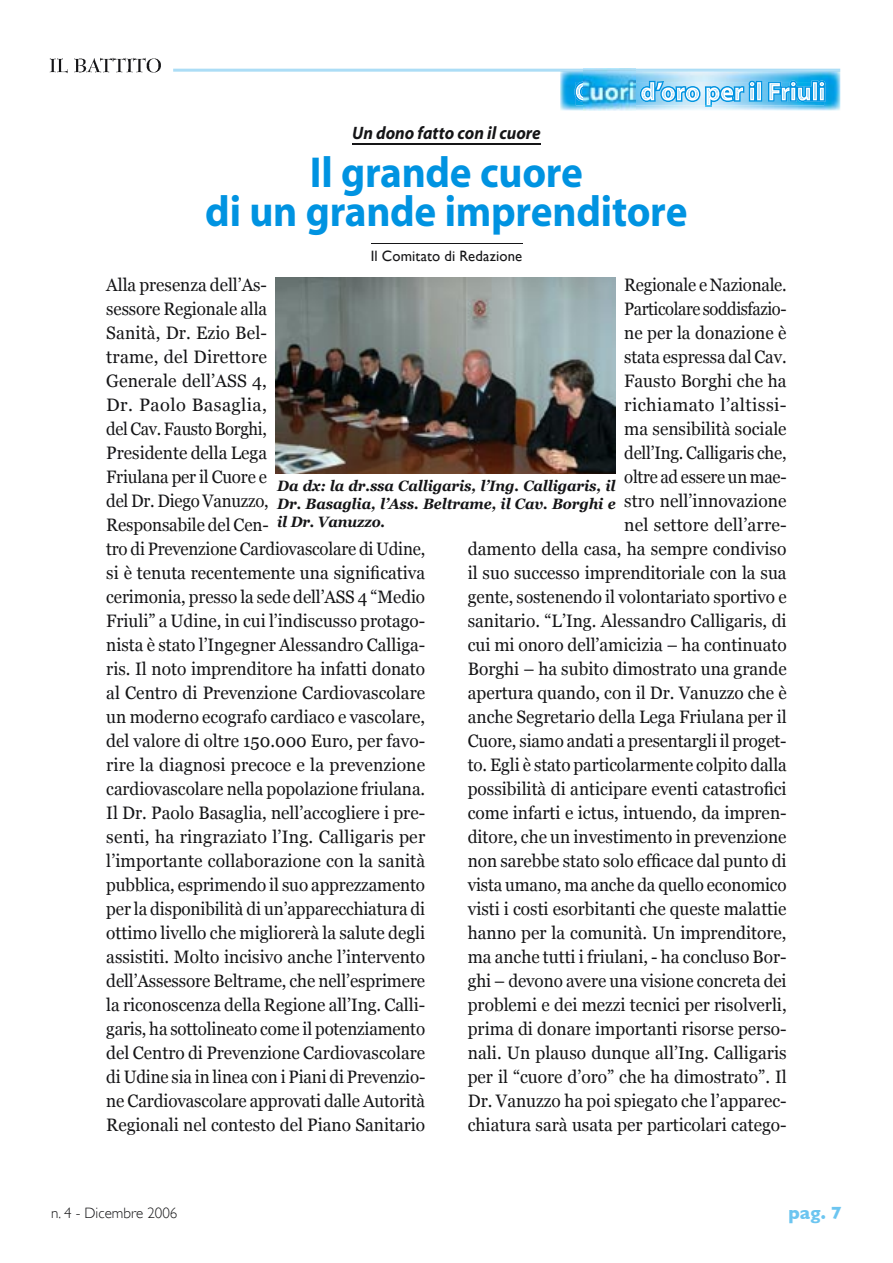
<style>
.page{position:relative;width:893px;height:1263px;background:#fff}
.page>*{position:absolute;margin:0;border:0;box-sizing:border-box;transform-origin:0 0}
.t1{font:700 43.5px/39px "Myriad";letter-spacing:-.005em;color:#0093e1;text-align:center;scale:.95 1}
.t2{font:18px/24px "Georgia";color:#151517;scale:.96 1}
.t3{font:18px/24px "Georgia";color:#151517;text-align:right;scale:.93 1}
.t4{font:italic 700 18px "Myriad";color:#151517;scale:.95 1}
.t5{font:700 18px "Gill Sans";color:#6cc5f0}
.t6{font:italic 700 15px/18px "Georgia";letter-spacing:-.005em;color:#151517;text-align:justify;scale:.96 1}
.t7{font:15px "Gill Sans";letter-spacing:.01em;color:#151517}
.t8{font:300 15px "Gill Sans";color:#151517}
</style>
<div class="page">
<img style="left:49px;top:57px;width:112px;height:17px">
<svg style="left:173px;top:69px;width:667px;height:3px;background:#b3dff6"></svg>
<img style="left:560px;top:71px;width:280px;height:40px">
<img style="left:574px;top:81px;width:251px;height:26px">
<img style="left:635px;top:82px;width:184px;height:23px">
<img style="left:768px;top:82px;width:56px;height:20px">
<hr style="left:352px;top:144px;width:189px;height:1px;background:#151517">
<hr style="left:371px;top:243px;width:151px;height:1px;background:#151517">
<img style="left:276px;top:278px;width:340px;height:196px">
<img style="left:584px;top:69px;width:51px;height:42px">
<p class="t4" style="left:352px;top:124px;width:200px">Un dono fatto con il cuore</p>
<h1 class="t1" style="left:205px;top:154px;width:509px">Il grande cuore<br>di un grande imprenditore</h1>
<p class="t7" style="left:371px;top:247px;width:153px">Il Comitato di Redazione</p>
<p class="t2" style="left:106px;top:273px;width:334px">Alla presenza dell’As-<br>sessore Regionale alla<br>Sanità, Dr. Ezio Bel-<br>trame, del Direttore<br>Generale dell’ASS 4,<br>Dr. Paolo Basaglia,<br>del Cav. Fausto Borghi,<br>Presidente della Lega<br>Friulana per il Cuore e<br>del Dr. Diego Vanuzzo,<br>Responsabile del Cen-<br>tro di Prevenzione Cardiovascolare di Udine, si è tenuta recentemente una significativa cerimonia, presso la sede dell’ASS 4 “Medio Friuli” a Udine, in cui l’indiscusso protago&shy;nista è stato l’Ingegner Alessandro Calliga&shy;ris. Il noto imprenditore ha infatti donato al Centro di Prevenzione Cardiovascolare un moderno ecografo cardiaco e vascolare, del valore di oltre 150.000 Euro, per favo&shy;rire la diagnosi precoce e la prevenzione cardiovascolare nella popolazione friulana.<br>Il Dr. Paolo Basaglia, nell’accogliere i pre&shy;senti, ha ringraziato l’Ing. Calligaris per l’importante collaborazione con la sanità pubblica, esprimendo il suo apprezzamento per la disponibilità di un’apparecchiatura di ottimo livello che migliorerà la salute degli assistiti. Molto incisivo anche l’intervento dell’Assessore Beltrame, che nell’esprimere la riconoscenza della Regione all’Ing. Calli&shy;garis, ha sottolineato come il potenziamento del Centro di Prevenzione Cardiovascolare di Udine sia in linea con i Piani di Prevenzio&shy;ne Cardiovascolare approvati dalle Autorità Regionali nel contesto del Piano Sanitario</p>
<p class="t3" style="left:468px;top:273px;width:344px">Regionale e Nazionale.<br>Particolare soddisfazio-<br>ne per la donazione è<br>stata espressa dal Cav.<br>Fausto Borghi che ha<br>richiamato l’altissi-<br>ma sensibilità sociale<br>dell’Ing. Calligaris che,<br>oltre ad essere un mae-<br>stro nell’innovazione<br>nel settore dell’arre-<br>damento della casa, ha sempre condiviso il suo successo imprenditoriale con la sua gente, sostenendo il volontariato sportivo e sanitario. “L’Ing. Alessandro Calligaris, di cui mi onoro dell’amicizia – ha continuato Borghi – ha subito dimostrato una grande apertura quando, con il Dr. Vanuzzo che è anche Segretario della Lega Friulana per il Cuore, siamo andati a presentargli il proget&shy;to. Egli è stato particolarmente colpito dalla possibilità di anticipare eventi catastrofici come infarti e ictus, intuendo, da impren&shy;ditore, che un investimento in prevenzione non sarebbe stato solo efficace dal punto di vista umano, ma anche da quello economico visti i costi esorbitanti che queste malattie hanno per la comunità. Un imprenditore, ma anche tutti i friulani, - ha concluso Bor&shy;ghi – devono avere una visione concreta dei problemi e dei mezzi tecnici per risolverli, prima di donare importanti risorse perso&shy;nali. Un plauso dunque all’Ing. Calligaris per il “cuore d’oro” che ha dimostrato”. Il Dr. Vanuzzo ha poi spiegato che l’apparec&shy;chiatura sarà usata per particolari catego-</p>
<p class="t6" style="left:277px;top:477px;width:354px">Da dx: la dr.ssa Calligaris, l’Ing. Calligaris, il Dr. Basaglia, l’Ass. Beltrame, il Cav. Borghi e il Dr. Vanuzzo.</p>
<p class="t8" style="left:51px;top:1204px;width:128px">n. 4 - Dicembre 2006</p>
<p class="t5" style="left:788px;top:1202px;width:55px">pag. 7</p>
</div>
